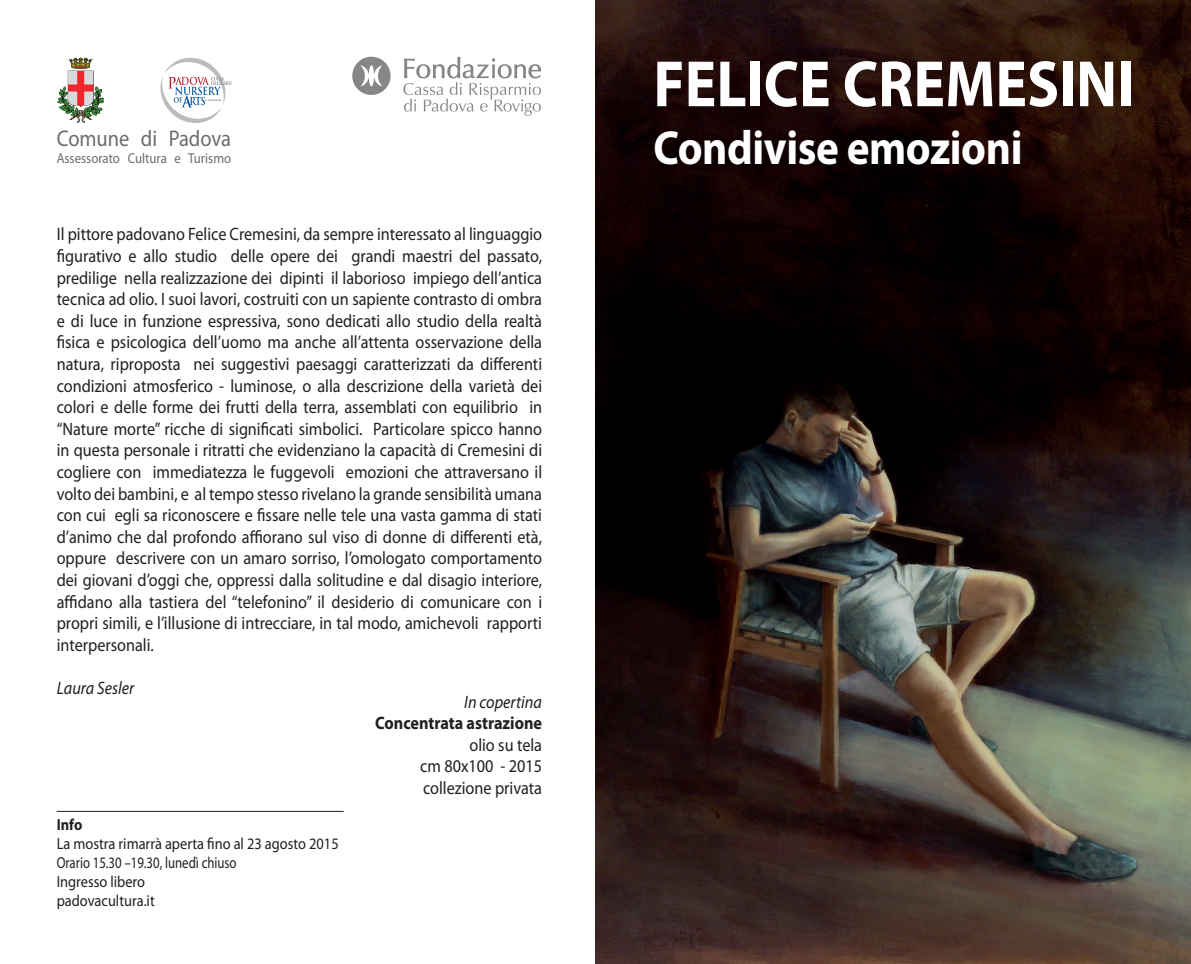
<style>
.page{position:relative;width:1191px;height:964px;background:#fff}
.page>*{position:absolute;margin:0;border:0;box-sizing:border-box;transform-origin:0 0}
.t1{font:700 66px "Myriad Pro";color:#fff;scale:.9 1}
.t2{font:700 48px "Myriad Pro";letter-spacing:-.01em;color:#fff;scale:.9 1}
.t3{font:22.8px "Myriad Pro";color:#6c6d70;scale:.9 1}
.t4{font:18px/21.6px "Myriad Pro";color:#231f20;text-align:justify;scale:.9 1}
.t5{font:italic 18px "Myriad Pro";color:#231f20;scale:.9 1}
.t6{font:700 18px "Myriad Pro";color:#231f20;scale:.9 1}
.t7{font:16px "Myriad Pro";color:#231f20;scale:.9 1}
.t8{font:16px "Myriad Pro";color:#231f20;scale:.8 1}
.t9{font:700 16px "Myriad Pro";color:#231f20;scale:.9 1}
.t10{font:14.4px "Myriad Pro";color:#6c6d70;scale:.9 1}
</style>
<div class="page">
<img style="left:68px;top:57px;width:25px;height:12px">
<svg style="left:160px;top:58px;width:72px;height:65px"></svg>
<img style="left:595px;top:0;width:596px;height:964px">
<hr style="left:57px;top:811px;width:287px;height:1px;background:#231f20">
<svg style="left:352px;top:57px;width:38px;height:38px"></svg>
<svg style="left:403px;top:57px;width:138px;height:59px"></svg>
<p class="t3" style="left:57px;top:126px;width:195px">Comune di Padova</p>
<p class="t10" style="left:57px;top:150px;width:195px">Assessorato Cultura e Turismo</p>
<p class="t4" style="left:57px;top:224px;width:541px">Il pittore padovano Felice Cremesini, da sempre interessato al linguaggio figurativo e allo studio delle opere dei grandi maestri del passato, predilige nella realizzazione dei dipinti il laborioso impiego dell’antica tecnica ad olio. I suoi lavori, costruiti con un sapiente contrasto di ombra e di luce in funzione espressiva, sono dedicati allo studio della realtà fisica e psicologica dell’uomo ma anche all’attenta osservazione della natura, riproposta nei suggestivi paesaggi caratterizzati da differenti condizioni atmosferico - luminose, o alla descrizione della varietà dei colori e delle forme dei frutti della terra, assemblati con equilibrio in “Nature morte” ricche di significati simbolici. Particolare spicco hanno in questa personale i ritratti che evidenziano la capacità di Cremesini di cogliere con immediatezza le fuggevoli emozioni che attraversano il volto dei bambini, e al tempo stesso rivelano la grande sensibilità umana con cui egli sa riconoscere e fissare nelle tele una vasta gamma di stati d’animo che dal profondo affiorano sul viso di donne di differenti età, oppure descrivere con un amaro sorriso, l’omologato comportamento dei giovani d’oggi che, oppressi dalla solitudine e dal disagio interiore, affidano alla tastiera del “telefonino” il desiderio di comunicare con i propri simili, e l’illusione di intrecciare, in tal modo, amichevoli rapporti interpersonali.</p>
<p class="t5" style="left:57px;top:678px;width:88px">Laura Sesler</p>
<p class="t5" style="left:464px;top:692px;width:88px">In copertina</p>
<p class="t6" style="left:375px;top:713px;width:187px">Concentrata astrazione</p>
<p class="t4" style="left:469px;top:734px;width:82px">olio su tela</p>
<p class="t4" style="left:420px;top:756px;width:137px">cm 80x100 - 2015</p>
<p class="t4" style="left:423px;top:777px;width:134px">collezione privata</p>
<p class="t9" style="left:57px;top:815px;width:30px">Info</p>
<p class="t7" style="left:57px;top:835px;width:315px">La mostra rimarrà aperta fino al 23 agosto 2015</p>
<p class="t8" style="left:57px;top:854px;width:226px">Orario 15.30 –19.30, lunedì chiuso</p>
<p class="t7" style="left:57px;top:873px;width:100px">Ingresso libero</p>
<p class="t7" style="left:57px;top:892px;width:110px">padovacultura.it</p>
<p class="t1" style="left:653px;top:47px;width:535px">FELICE CREMESINI</p>
<p class="t2" style="left:653px;top:121px;width:412px">Condivise emozioni</p>
</div>
